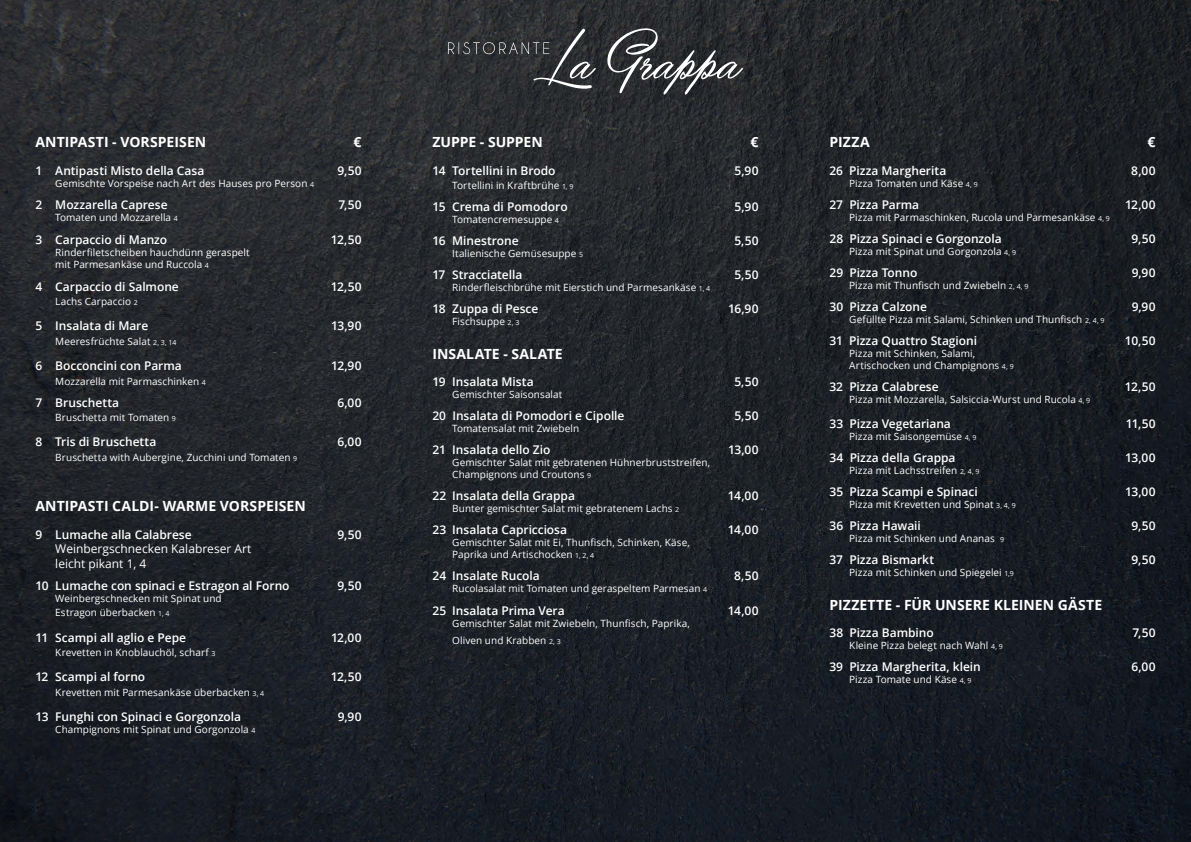
<style>
.page{position:relative;width:1191px;height:842px;background:#fff}
.page>*{position:absolute;margin:0;border:0;box-sizing:border-box;transform-origin:0 0}
.t1{font:700 14px "Open Sans";letter-spacing:.005em;color:#fff}
.t2{font:600 12px "Open Sans";letter-spacing:-.005em;color:#fff}
.t3{font:12px/14.4px "Open Sans";color:#fff}
.t4{font:10px/12px "Open Sans";letter-spacing:.005em;color:#fff}
.s1{font-size:7px}
</style>
<div class="page">
<img style="left:0;top:0;width:1191px;height:842px">
<svg style="left:448px;top:28px;width:295px;height:67px"></svg>
<h1 class="t1" style="left:35px;top:132px;width:172px">ANTIPASTI - VORSPEISEN</h1>
<h1 class="t1" style="left:353px;top:132px;width:9px">€</h1>
<p class="t2" style="left:35px;top:162px;width:170px">1 Antipasti Misto della Casa</p>
<p class="t2" style="left:337px;top:162px;width:25px">9,50</p>
<p class="t4" style="left:55px;top:177px;width:260px">Gemischte Vorspeise nach Art des Hauses pro Person <span class="s1">4</span></p>
<p class="t2" style="left:35px;top:196px;width:134px">2 Mozzarella Caprese</p>
<p class="t2" style="left:338px;top:196px;width:25px">7,50</p>
<p class="t4" style="left:55px;top:211px;width:124px">Tomaten und Mozzarella <span class="s1">4</span></p>
<p class="t2" style="left:35px;top:231px;width:133px">3 Carpaccio di Manzo</p>
<p class="t2" style="left:331px;top:231px;width:32px">12,50</p>
<p class="t4" style="left:55px;top:246px;width:196px">Rinderfiletscheiben hauchdünn geraspelt mit Parmesankäse und Ruccola <span class="s1">4</span></p>
<p class="t2" style="left:35px;top:278px;width:145px">4 Carpaccio di Salmone</p>
<p class="t2" style="left:331px;top:278px;width:32px">12,50</p>
<p class="t4" style="left:55px;top:295px;width:84px">Lachs Carpaccio <span class="s1">2</span></p>
<p class="t2" style="left:35px;top:318px;width:114px">5 Insalata di Mare</p>
<p class="t2" style="left:331px;top:318px;width:32px">13,90</p>
<p class="t4" style="left:55px;top:335px;width:123px">Meeresfrüchte Salat <span class="s1">2, 3, 14</span></p>
<p class="t2" style="left:35px;top:358px;width:148px">6 Bocconcini con Parma</p>
<p class="t2" style="left:331px;top:358px;width:32px">12,90</p>
<p class="t4" style="left:55px;top:375px;width:152px">Mozzarella mit Parmaschinken <span class="s1">4</span></p>
<p class="t2" style="left:35px;top:394px;width:85px">7 Bruschetta</p>
<p class="t2" style="left:337px;top:394px;width:26px">6,00</p>
<p class="t4" style="left:55px;top:411px;width:122px">Bruschetta mit Tomaten <span class="s1">9</span></p>
<p class="t2" style="left:35px;top:434px;width:122px">8 Tris di Bruschetta</p>
<p class="t2" style="left:337px;top:434px;width:26px">6,00</p>
<p class="t4" style="left:55px;top:451px;width:243px">Bruschetta with Aubergine, Zucchini und Tomaten <span class="s1">9</span></p>
<h1 class="t1" style="left:35px;top:496px;width:272px">ANTIPASTI CALDI- WARME VORSPEISEN</h1>
<p class="t2" style="left:35px;top:526px;width:158px">9 Lumache alla Calabrese</p>
<p class="t2" style="left:337px;top:526px;width:25px">9,50</p>
<p class="t3" style="left:55px;top:541px;width:197px">Weinbergschnecken Kalabreser Art leicht pikant 1, 4</p>
<p class="t2" style="left:35px;top:577px;width:256px">10 Lumache con spinaci e Estragon al Forno</p>
<p class="t2" style="left:337px;top:577px;width:25px">9,50</p>
<p class="t4" style="left:55px;top:591px;width:168px;line-height:14.4px">Weinbergschnecken mit Spinat und<br>Estragon überbacken <span class="s1">1, 4</span></p>
<p class="t2" style="left:35px;top:629px;width:152px">11 Scampi all aglio e Pepe</p>
<p class="t2" style="left:331px;top:629px;width:32px">12,00</p>
<p class="t4" style="left:55px;top:646px;width:162px">Krevetten in Knoblauchöl, scharf <span class="s1">3</span></p>
<p class="t2" style="left:35px;top:669px;width:111px">12 Scampi al forno</p>
<p class="t2" style="left:331px;top:669px;width:32px">12,50</p>
<p class="t4" style="left:55px;top:686px;width:210px">Krevetten mit Parmesankäse überbacken <span class="s1">3, 4</span></p>
<p class="t2" style="left:35px;top:709px;width:207px">13 Funghi con Spinaci e Gorgonzola</p>
<p class="t2" style="left:338px;top:709px;width:25px">9,90</p>
<p class="t4" style="left:55px;top:723px;width:202px">Champignons mit Spinat und Gorgonzola <span class="s1">4</span></p>
<h1 class="t1" style="left:432px;top:132px;width:112px">ZUPPE - SUPPEN</h1>
<h1 class="t1" style="left:750px;top:132px;width:9px">€</h1>
<p class="t2" style="left:432px;top:162px;width:125px">14 Tortellini in Brodo</p>
<p class="t2" style="left:734px;top:162px;width:25px">5,90</p>
<p class="t4" style="left:452px;top:179px;width:123px">Tortellini in Kraftbrühe <span class="s1">1, 9</span></p>
<p class="t2" style="left:432px;top:198px;width:137px">15 Crema di Pomodoro</p>
<p class="t2" style="left:734px;top:198px;width:25px">5,90</p>
<p class="t4" style="left:452px;top:213px;width:108px">Tomatencremesuppe <span class="s1">4</span></p>
<p class="t2" style="left:432px;top:232px;width:88px">16 Minestrone</p>
<p class="t2" style="left:734px;top:232px;width:26px">5,50</p>
<p class="t4" style="left:452px;top:247px;width:132px">Italienische Gemüsesuppe <span class="s1">5</span></p>
<p class="t2" style="left:432px;top:266px;width:91px">17 Stracciatella</p>
<p class="t2" style="left:734px;top:266px;width:26px">5,50</p>
<p class="t4" style="left:452px;top:281px;width:259px">Rinderfleischbrühe mit Eierstich und Parmesankäse <span class="s1">1, 4</span></p>
<p class="t2" style="left:432px;top:300px;width:107px">18 Zuppa di Pesce</p>
<p class="t2" style="left:728px;top:300px;width:32px">16,90</p>
<p class="t4" style="left:452px;top:315px;width:69px">Fischsuppe <span class="s1">2, 3</span></p>
<h1 class="t1" style="left:432px;top:344px;width:132px">INSALATE - SALATE</h1>
<p class="t2" style="left:432px;top:374px;width:103px">19 Insalata Mista</p>
<p class="t2" style="left:734px;top:374px;width:26px">5,50</p>
<p class="t4" style="left:452px;top:388px;width:112px">Gemischter Saisonsalat</p>
<p class="t2" style="left:432px;top:408px;width:193px">20 Insalata di Pomodori e Cipolle</p>
<p class="t2" style="left:734px;top:408px;width:26px">5,50</p>
<p class="t4" style="left:452px;top:422px;width:128px">Tomatensalat mit Zwiebeln</p>
<p class="t2" style="left:432px;top:442px;width:119px">21 Insalata dello Zio</p>
<p class="t2" style="left:728px;top:442px;width:32px">13,00</p>
<p class="t4" style="left:452px;top:456px;width:259px">Gemischter Salat mit gebratenen Hühnerbruststreifen,<br>Champignons und Croutons <span class="s1">9</span></p>
<p class="t2" style="left:432px;top:488px;width:144px">22 Insalata della Grappa</p>
<p class="t2" style="left:728px;top:488px;width:32px">14,00</p>
<p class="t4" style="left:452px;top:502px;width:228px">Bunter gemischter Salat mit gebratenem Lachs <span class="s1">2</span></p>
<p class="t2" style="left:432px;top:522px;width:136px">23 Insalata Capricciosa</p>
<p class="t2" style="left:728px;top:522px;width:32px">14,00</p>
<p class="t4" style="left:452px;top:536px;width:239px">Gemischter Salat mit Ei, Thunfisch, Schinken, Käse,<br>Paprika und Artischocken <span class="s1">1, 2, 4</span></p>
<p class="t2" style="left:432px;top:568px;width:109px">24 Insalate Rucola</p>
<p class="t2" style="left:734px;top:568px;width:26px">8,50</p>
<p class="t4" style="left:452px;top:582px;width:256px">Rucolasalat mit Tomaten und geraspeltem Parmesan <span class="s1">4</span></p>
<p class="t2" style="left:432px;top:603px;width:134px">25 Insalata Prima Vera</p>
<p class="t2" style="left:728px;top:603px;width:32px">14,00</p>
<p class="t4" style="left:452px;top:615px;width:239px;line-height:16.8px">Gemischter Salat mit Zwiebeln, Thunfisch, Paprika,<br>Oliven und Krabben <span class="s1">2, 3</span></p>
<h1 class="t1" style="left:829px;top:132px;width:42px">PIZZA</h1>
<h1 class="t1" style="left:1147px;top:132px;width:9px">€</h1>
<p class="t2" style="left:829px;top:162px;width:118px">26 Pizza Margherita</p>
<p class="t2" style="left:1131px;top:162px;width:26px">8,00</p>
<p class="t4" style="left:849px;top:177px;width:130px">Pizza Tomaten und Käse <span class="s1">4, 9</span></p>
<p class="t2" style="left:829px;top:196px;width:91px">27 Pizza Parma</p>
<p class="t2" style="left:1125px;top:196px;width:32px">12,00</p>
<p class="t4" style="left:849px;top:211px;width:262px">Pizza mit Parmaschinken, Rucola und Parmesankäse <span class="s1">4, 9</span></p>
<p class="t2" style="left:829px;top:230px;width:174px">28 Pizza Spinaci e Gorgonzola</p>
<p class="t2" style="left:1131px;top:230px;width:25px">9,50</p>
<p class="t4" style="left:849px;top:245px;width:168px">Pizza mit Spinat und Gorgonzola <span class="s1">4, 9</span></p>
<p class="t2" style="left:829px;top:264px;width:89px">29 Pizza Tonno</p>
<p class="t2" style="left:1131px;top:264px;width:25px">9,90</p>
<p class="t4" style="left:849px;top:279px;width:181px">Pizza mit Thunfisch und Zwiebeln <span class="s1">2, 4, 9</span></p>
<p class="t2" style="left:829px;top:298px;width:99px">30 Pizza Calzone</p>
<p class="t2" style="left:1131px;top:298px;width:25px">9,90</p>
<p class="t4" style="left:849px;top:313px;width:257px">Gefüllte Pizza mit Salami, Schinken und Thunfisch <span class="s1">2, 4, 9</span></p>
<p class="t2" style="left:829px;top:332px;width:149px">31 Pizza Quattro Stagioni</p>
<p class="t2" style="left:1125px;top:332px;width:32px">10,50</p>
<p class="t4" style="left:849px;top:347px;width:166px">Pizza mit Schinken, Salami,<br>Artischocken und Champignons <span class="s1">4, 9</span></p>
<p class="t2" style="left:829px;top:378px;width:111px">32 Pizza Calabrese</p>
<p class="t2" style="left:1125px;top:378px;width:32px">12,50</p>
<p class="t4" style="left:849px;top:393px;width:242px">Pizza mit Mozzarella, Salsiccia-Wurst und Rucola <span class="s1">4, 9</span></p>
<p class="t2" style="left:829px;top:415px;width:123px">33 Pizza Vegetariana</p>
<p class="t2" style="left:1126px;top:415px;width:31px">11,50</p>
<p class="t4" style="left:849px;top:430px;width:129px">Pizza mit Saisongemüse <span class="s1">4, 9</span></p>
<p class="t2" style="left:829px;top:449px;width:128px">34 Pizza della Grappa</p>
<p class="t2" style="left:1125px;top:449px;width:32px">13,00</p>
<p class="t4" style="left:849px;top:464px;width:132px">Pizza mit Lachsstreifen <span class="s1">2, 4, 9</span></p>
<p class="t2" style="left:829px;top:483px;width:150px">35 Pizza Scampi e Spinaci</p>
<p class="t2" style="left:1125px;top:483px;width:32px">13,00</p>
<p class="t4" style="left:849px;top:498px;width:168px">Pizza mit Krevetten und Spinat <span class="s1">3, 4, 9</span></p>
<p class="t2" style="left:829px;top:517px;width:93px">36 Pizza Hawaii</p>
<p class="t2" style="left:1131px;top:517px;width:25px">9,50</p>
<p class="t4" style="left:849px;top:532px;width:156px">Pizza mit Schinken und Ananas <span class="s1">9</span></p>
<p class="t2" style="left:829px;top:551px;width:106px">37 Pizza Bismarkt</p>
<p class="t2" style="left:1131px;top:551px;width:25px">9,50</p>
<p class="t4" style="left:849px;top:566px;width:166px">Pizza mit Schinken und Spiegelei <span class="s1">1,9</span></p>
<h1 class="t1" style="left:829px;top:595px;width:274px">PIZZETTE - FÜR UNSERE KLEINEN GÄSTE</h1>
<p class="t2" style="left:829px;top:625px;width:106px">38 Pizza Bambino</p>
<p class="t2" style="left:1132px;top:625px;width:25px">7,50</p>
<p class="t4" style="left:849px;top:639px;width:155px">Kleine Pizza belegt nach Wahl <span class="s1">4, 9</span></p>
<p class="t2" style="left:829px;top:659px;width:153px">39 Pizza Margherita, klein</p>
<p class="t2" style="left:1131px;top:659px;width:26px">6,00</p>
<p class="t4" style="left:849px;top:673px;width:124px">Pizza Tomate und Käse <span class="s1">4, 9</span></p>
</div>
